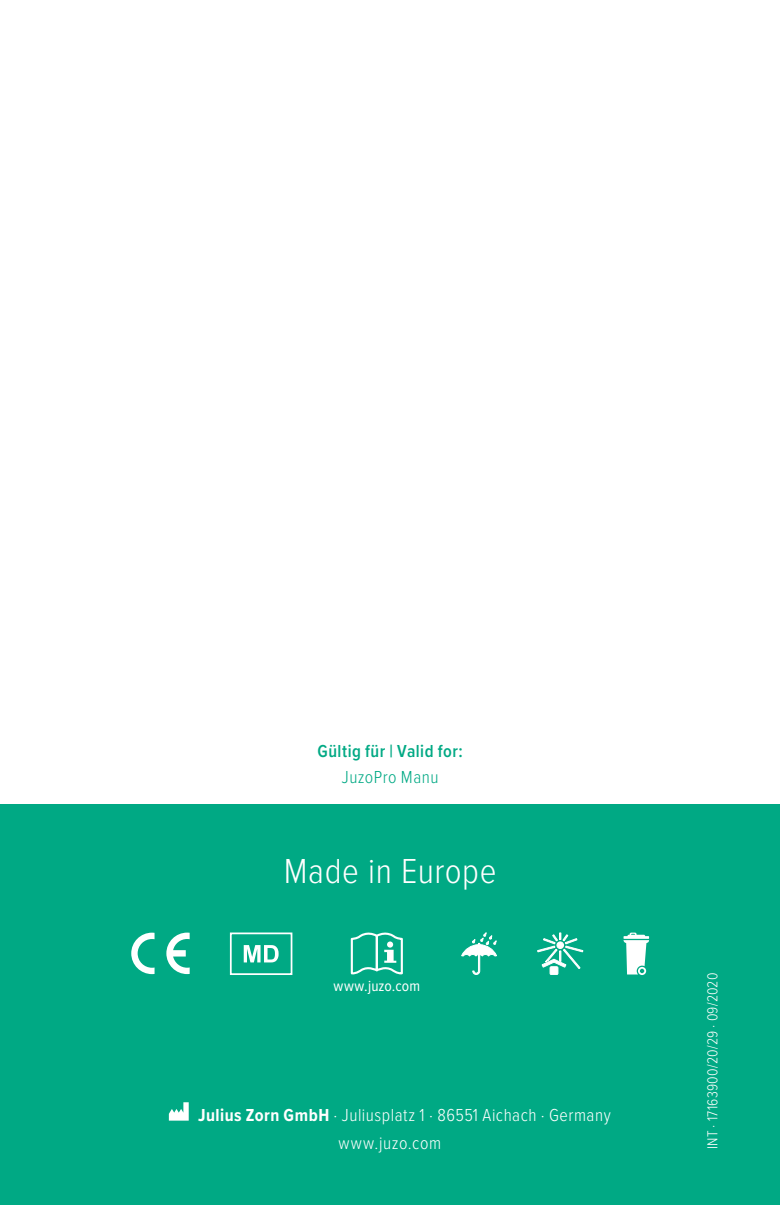
<style>
.page{position:relative;width:780px;height:1205px;background:#fff}
.page>*{position:absolute;margin:0;border:0;box-sizing:border-box;transform-origin:0 0}
.t1{font:300 36px "Proxima Nova Cond";letter-spacing:.02em;color:#fff}
.t2{font:300 18px/28.5px "Proxima Nova Cond";letter-spacing:.03em;color:#fff}
.t3{font:600 18px "Proxima Nova Cond";letter-spacing:.025em;color:#00a984}
.t4{font:300 18px "Proxima Nova Cond";letter-spacing:.03em;color:#00a984}
.t5{font:15.5px "Proxima Nova Cond";letter-spacing:.01em;color:#fff}
.t6{font:300 15px "Proxima Nova Cond";letter-spacing:.02em;color:#fff}
.s1{font-weight:700}
</style>
<div class="page">
<div style="left:0;top:804px;width:780px;height:401px;background:#00a984"></div>
<svg style="left:131px;top:932px;width:23px;height:42px"></svg>
<svg style="left:166px;top:932px;width:24px;height:42px"></svg>
<div style="left:230px;top:932px;width:62px;height:43px;border:2px solid #fff"></div>
<svg style="left:244px;top:945px;width:34px;height:17px"></svg>
<svg style="left:461px;top:932px;width:36px;height:43px"></svg>
<div style="left:550px;top:966px;width:8px;height:8px;background:#fff"></div>
<div style="left:549px;top:966px;width:9px;height:9px;border:1px solid #fff"></div>
<svg style="left:537px;top:932px;width:46px;height:38px"></svg>
<svg style="left:351px;top:932px;width:52px;height:42px"></svg>
<svg style="left:623px;top:932px;width:26px;height:43px"></svg>
<svg style="left:169px;top:1102px;width:20px;height:18px"></svg>
<p class="t3" style="left:317px;top:738px;width:147px">Gültig für | Valid for:</p>
<p class="t4" style="left:342px;top:764px;width:98px">JuzoPro Manu</p>
<h1 class="t1" style="left:284px;top:844px;width:214px">Made in Europe</h1>
<p class="t5" style="left:333px;top:974px;width:88px">www.juzo.com</p>
<p class="t2" style="left:338px;top:1099px;width:274px;text-indent:-140px"><span class="s1">Julius Zorn GmbH</span> · Juliusplatz 1 · 86551 Aichach · Germany www.juzo.com</p>
<p class="t6" style="left:701px;top:1149px;width:178px;rotate:-90deg">INT · 17163900/20/29 · 09/2020</p>
</div>
